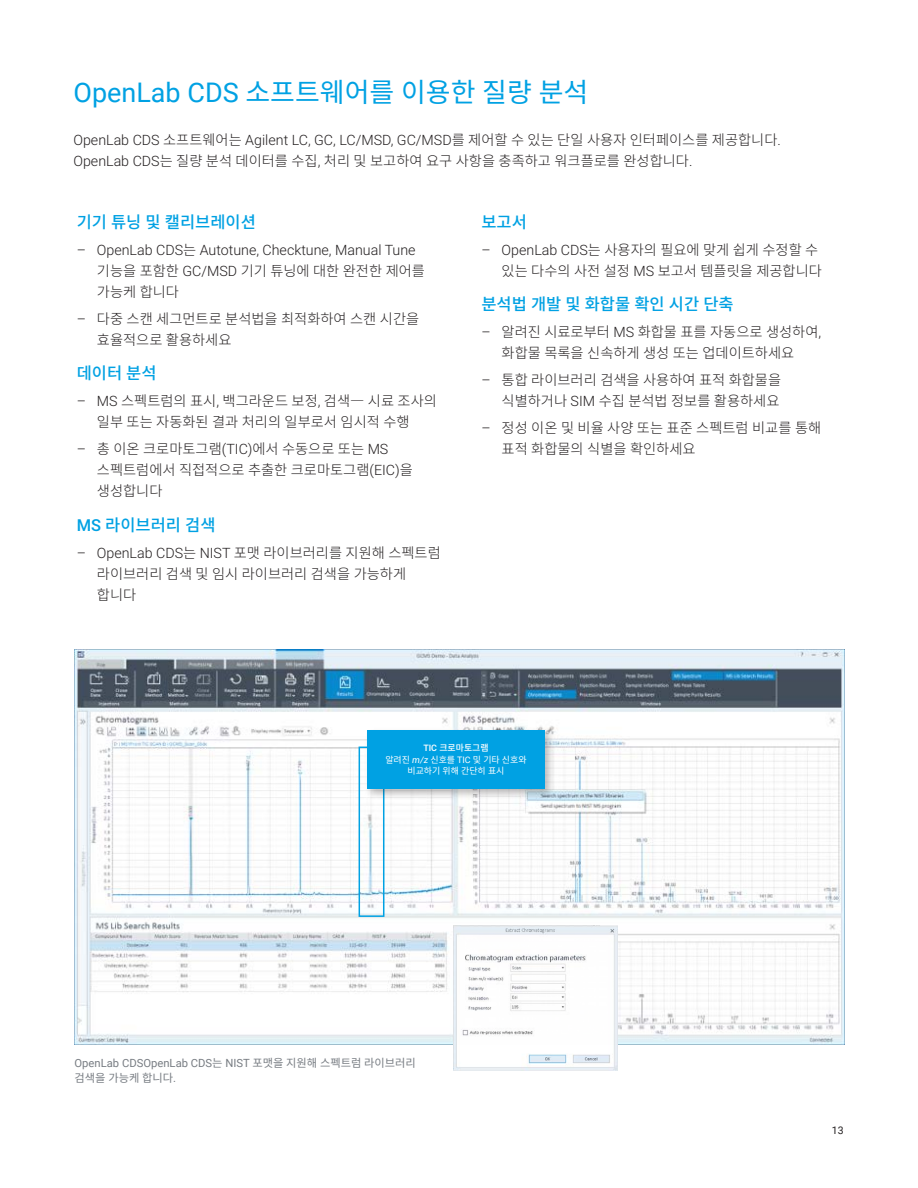
<style>
.page{position:relative;width:918px;height:1188px;background:#fff}
.page>*{position:absolute;margin:0;border:0;box-sizing:border-box;transform-origin:0 0}
.t1{font:27px "Noto Sans CJ Kkr";color:#00a1e3}
.t2{font:500 16.5px "Noto Sans CJ Kkr";color:#00a1e3}
.t3{font:300 14.25px/21px "Noto Sans CJ Kkr";color:#231f20}
.t4{font:300 14.25px "Roboto";color:#231f20}
.t5{font:11.25px "Roboto";color:#787d83}
.t6{font:11.25px "Noto Sans CJ Kkr";color:#787d83}
.t7{font:10.5px "Roboto";color:#231f20}
.t8{font:8.85px/11.6px "Noto Sans CJ Kkr";color:#fff;text-align:center}
.s1{font-family:"Roboto"}
.s2{font-family:"Noto Sans CJ Kkr"}
.s3{font-family:"Roboto";font-weight:500}
.s4{font-weight:500}
.s5{font-family:"Roboto";font-style:italic}
</style>
<div class="page">
<img style="left:75px;top:649px;width:770px;height:395px">
<div style="left:359px;top:747px;width:25px;height:170px;border:2px solid #00a1e3"></div>
<img style="left:454px;top:926px;width:163px;height:145px">
<div style="left:364px;top:727px;width:192px;height:73px;background:#231f20;opacity:.3"></div>
<div style="left:367px;top:730px;width:178px;height:59px;background:#00a1e3"></div>
<h1 class="t1" style="left:73px;top:77px;width:516px"><span class="s1">OpenLab CDS</span> 소프트웨어를 이용한 질량 분석</h1>
<p class="t4" style="left:73px;top:130px;width:709px">OpenLab CDS <span class="s2">소프트웨어는</span> Agilent LC, GC, LC/MSD, GC/MSD<span class="s2">를 제어할 수 있는 단일 사용자 인터페이스를 제공합니다</span>.</p>
<p class="t3" style="left:73px;top:150px;width:621px"><span class="s1">OpenLab CDS</span>는 질량 분석 데이터를 수집<span class="s1">,</span> 처리 및 보고하여 요구 사항을 충족하고 워크플로를 완성합니다<span class="s1">.</span></p>
<p class="t2" style="left:77px;top:212px;width:181px">기기 튜닝 및 캘리브레이션</p>
<p class="t4" style="left:77px;top:240px;width:340px">– OpenLab CDS<span class="s2">는</span> Autotune, Checktune, Manual Tune</p>
<p class="t3" style="left:97px;top:260px;width:330px">기능을 포함한 <span class="s1">GC/MSD</span> 기기 튜닝에 대한 완전한 제어를 가능케 합니다</p>
<p class="t3" style="left:97px;top:308px;width:324px;text-indent:-20px"><span class="s1">–</span> 다중 스캔 세그먼트로 분석법을 최적화하여 스캔 시간을 효율적으로 활용하세요</p>
<p class="t2" style="left:77px;top:364px;width:82px">데이터 분석</p>
<p class="t3" style="left:77px;top:391px;width:362px;text-align:center"><span class="s1">– MS</span> 스펙트럼의 표시<span class="s1">,</span> 백그라운드 보정<span class="s1">,</span> 검색― 시료 조사의 일부 또는 자동화된 결과 처리의 일부로서 임시적 수행</p>
<p class="t3" style="left:97px;top:439px;width:317px;text-indent:-20px"><span class="s1">–</span> 총 이온 크로마토그램<span class="s1">(TIC)</span>에서 수동으로 또는 <span class="s1">MS </span>스펙트럼에서 직접적으로 추출한 크로마토그램<span class="s1">(EIC)</span>을 생성합니다</p>
<p class="t2" style="left:77px;top:515px;width:140px"><span class="s1">MS</span> 라이브러리 검색</p>
<p class="t3" style="left:97px;top:542px;width:345px;text-indent:-20px"><span class="s1">– OpenLab CDS</span>는 <span class="s1">NIST</span> 포맷 라이브러리를 지원해 스펙트럼 라이브러리 검색 및 임시 라이브러리 검색을 가능하게 합니다</p>
<p class="t2" style="left:481px;top:212px;width:47px">보고서</p>
<p class="t3" style="left:481px;top:239px;width:342px;text-align:right"><span class="s1">– OpenLab CDS</span>는 사용자의 필요에 맞게 쉽게 수정할 수 있는 다수의 사전 설정 <span class="s1">MS</span> 보고서 템플릿을 제공합니다</p>
<p class="t2" style="left:481px;top:295px;width:254px">분석법 개발 및 화합물 확인 시간 단축</p>
<p class="t3" style="left:481px;top:322px;width:341px;text-align:center"><span class="s1">–</span> 알려진 시료로부터 <span class="s1">MS</span> 화합물 표를 자동으로 생성하여<span class="s1">, </span>화합물 목록을 신속하게 생성 또는 업데이트하세요</p>
<p class="t3" style="left:481px;top:370px;width:301px;text-align:right"><span class="s1">–</span> 통합 라이브러리 검색을 사용하여 표적 화합물을 식별하거나 <span class="s1">SIM</span> 수집 분석법 정보를 활용하세요</p>
<p class="t3" style="left:502px;top:418px;width:321px;text-indent:-20px"><span class="s1">–</span> 정성 이온 및 비율 사양 또는 표준 스펙트럼 비교를 통해 표적 화합물의 식별을 확인하세요</p>
<p class="t8" style="left:385px;top:743px;width:143px"><span class="s3">TIC</span> <span class="s4">크로마토그램<br></span>알려진 <span class="s5">m/z</span> 신호를 <span class="s1">TIC</span> 및 기타 신호와 비교하기 위해 간단히 표시</p>
<p class="t5" style="left:75px;top:1055px;width:343px">OpenLab CDSOpenLab CDS<span class="s2">는</span> NIST <span class="s2">포맷을 지원해 스펙트럼 라이브러리</span></p>
<p class="t6" style="left:75px;top:1072px;width:103px">검색을 가능케 합니다<span class="s1">.</span></p>
<p class="t7" style="left:832px;top:1123px;width:13px">13</p>
</div>
